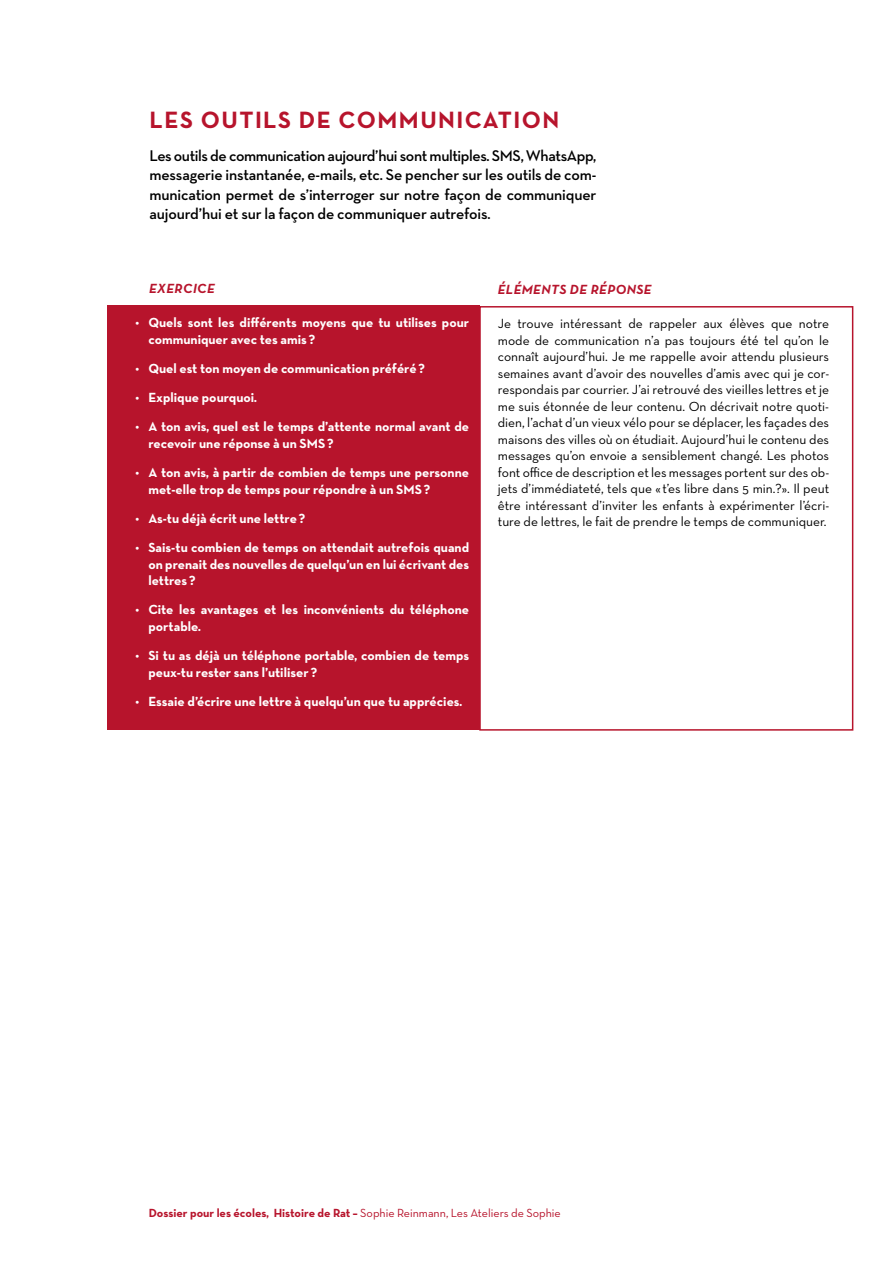
<style>
.page{position:relative;width:893px;height:1263px;background:#fff}
.page>*{position:absolute;margin:0;border:0;box-sizing:border-box;transform-origin:0 0}
.t1{font:700 24px "Neutra Text TF";letter-spacing:.06em;color:#b7142c}
.t2{font:600 15.75px/19.5px "Neutra Text TF";letter-spacing:-.01em;color:#000;text-align:justify}
.t3{font:13.5px/16.5px "Neutra Text TF";color:#000;text-align:justify}
.t4{font:700 13.5px/16.5px "Neutra Text TF";color:#fff}
.t5{font:italic 700 13.5px "Neutra Text TF";letter-spacing:.03em;color:#b7142c}
.t6{font:700 12px "Neutra Text TF";color:#b7142c}
.s1{font-weight:400}
</style>
<div class="page">
<div style="left:107px;top:306px;width:373px;height:424px;background:#b7142c"></div>
<div style="left:479px;top:306px;width:374px;height:425px;border:2px solid #b7142c"></div>
<h1 class="t1" style="left:149px;top:105px;width:411px">LES OUTILS DE COMMUNICATION</h1>
<p class="t2" style="left:149px;top:145px;width:448px">Les outils de communication aujourd’hui sont multiples. SMS, WhatsApp, messagerie instantanée, e-mails, etc. Se pencher sur les outils de com&shy;munication permet de s’interroger sur notre façon de communiquer aujourd’hui et sur la façon de communiquer autrefois.</p>
<p class="t5" style="left:149px;top:280px;width:67px">EXERCICE</p>
<p class="t4" style="left:148px;top:314px;width:322px;text-indent:-13px">• Quels sont les différents moyens que tu utilises pour communiquer avec tes amis?</p>
<p class="t4" style="left:136px;top:360px;width:291px">• Quel est ton moyen de communication préféré?</p>
<p class="t4" style="left:136px;top:389px;width:123px">• Explique pourquoi.</p>
<p class="t4" style="left:148px;top:418px;width:322px;text-indent:-13px">• A ton avis, quel est le temps d’attente normal avant de recevoir une réponse à un SMS?</p>
<p class="t4" style="left:148px;top:464px;width:322px;text-indent:-13px">• A ton avis, à partir de combien de temps une personne met-elle trop de temps pour répondre à un SMS?</p>
<p class="t4" style="left:136px;top:510px;width:171px">• As-tu déjà écrit une lettre?</p>
<p class="t4" style="left:148px;top:539px;width:322px;text-align:justify;text-indent:-13px">• Sais-tu combien de temps on attendait autrefois quand on prenait des nouvelles de quelqu’un en lui écrivant des lettres?</p>
<p class="t4" style="left:148px;top:601px;width:322px;text-indent:-13px">• Cite les avantages et les inconvénients du téléphone portable.</p>
<p class="t4" style="left:148px;top:647px;width:322px;text-indent:-13px">• Si tu as déjà un téléphone portable, combien de temps peux-tu rester sans l’utiliser?</p>
<p class="t4" style="left:136px;top:693px;width:328px">• Essaie d’écrire une lettre à quelqu’un que tu apprécies.</p>
<p class="t5" style="left:498px;top:281px;width:155px">ÉLÉMENTS DE RÉPONSE</p>
<p class="t3" style="left:498px;top:315px;width:333px">Je trouve intéressant de rappeler aux élèves que notre mode de communication n’a pas toujours été tel qu’on le connaît aujourd’hui. Je me rappelle avoir attendu plusieurs semaines avant d’avoir des nouvelles d’amis avec qui je cor&shy;respondais par courrier. J’ai retrouvé des vieilles lettres et je me suis étonnée de leur contenu. On décrivait notre quoti&shy;dien, l’achat d’un vieux vélo pour se déplacer, les façades des maisons des villes où on étudiait. Aujourd’hui le contenu des messages qu’on envoie a sensiblement changé. Les photos font office de description et les messages portent sur des ob&shy;jets d’immédiateté, tels que «t’es libre dans 5 min.?». Il peut être intéressant d’inviter les enfants à expérimenter l’écri&shy;ture de lettres, le fait de prendre le temps de communiquer.</p>
<p class="t6" style="left:149px;top:1206px;width:413px">Dossier pour les écoles, Histoire de Rat – <span class="s1">Sophie Reinmann, Les Ateliers de Sophie</span></p>
</div>
